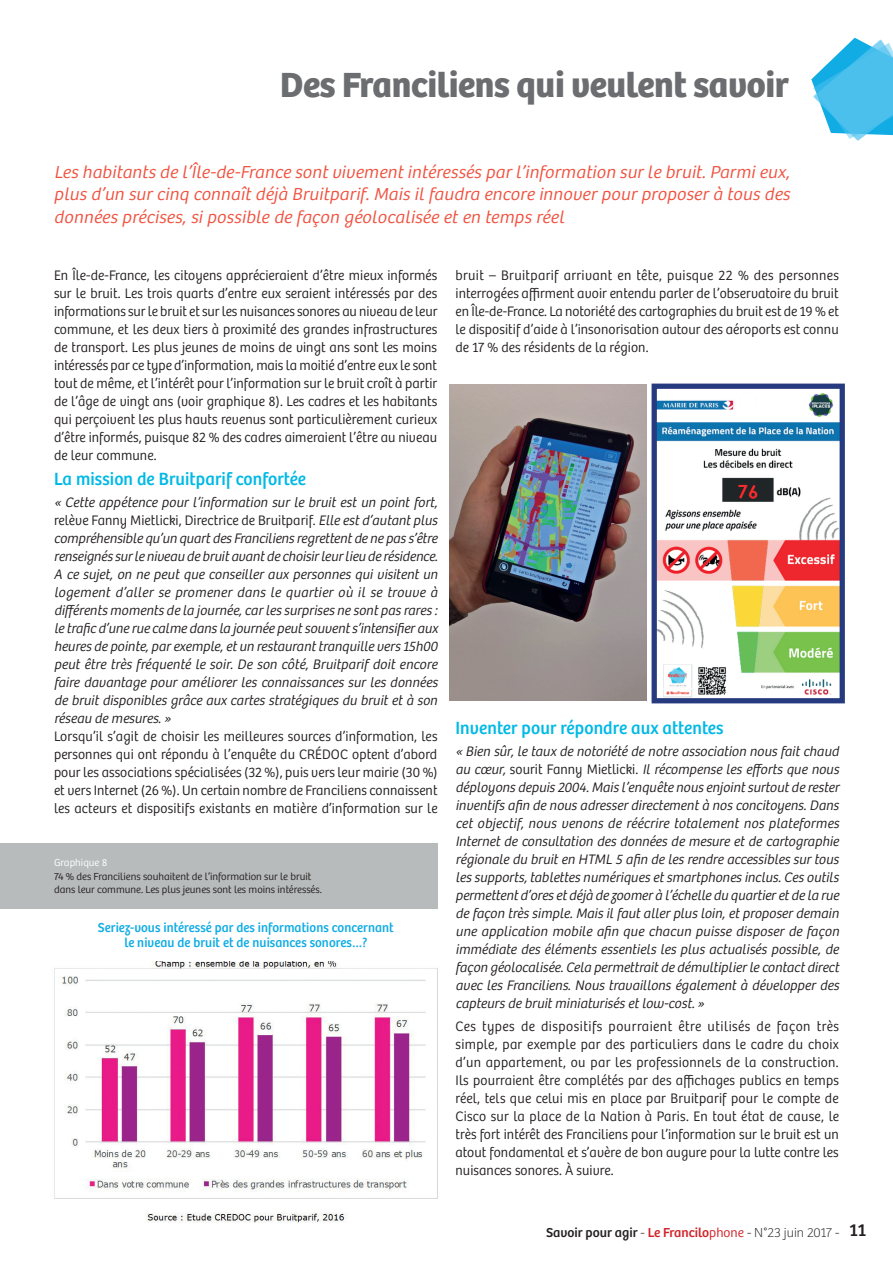
<style>
.page{position:relative;width:893px;height:1263px;background:#fff}
.page>*{position:absolute;margin:0;border:0;box-sizing:border-box;transform-origin:0 0}
.t1{font:700 36.3px "Bree";letter-spacing:-.01em;color:#6c6d70}
.t2{font:18.3px "Bree";letter-spacing:.005em;color:#00b9e5;scale:.96 1}
.t3{font:italic 300 18px/22.5px "Bree";letter-spacing:.005em;color:#f05240;text-align:justify}
.t4{font:300 14.25px/18px "Bree";letter-spacing:.005em;color:#231f20;text-align:justify;scale:.96 1}
.t5{font:italic 300 14.25px/18px "Bree";color:#231f20;text-align:justify;scale:.96 1}
.t6{font:13.5px/15px "Bree";letter-spacing:.005em;color:#11ace4;text-align:center;scale:.96 1}
.t7{font:100 13.5px "Bree";color:#231f20}
.t8{font:300 10.65px/13.5px "Bree";color:#231f20}
.t9{font:300 10.65px "Bree";color:#fff}
.s1{font-style:normal}
.s2{font-weight:400}
.s3{font-weight:400;color:#d1232a}
.s4{font-weight:300;color:#d1232a}
.s5{font-weight:400;font-size:18px}
</style>
<div class="page">
<svg style="left:811px;top:38px;width:82px;height:103px"></svg>
<div style="left:0;top:843px;width:437px;height:66px;background:#b8bbbb"></div>
<img style="left:54px;top:961px;width:384px;height:261px">
<img style="left:450px;top:385px;width:196px;height:316px">
<img style="left:651px;top:383px;width:194px;height:321px">
<h1 class="t1" style="left:280px;top:63px;width:510px">Des Franciliens qui veulent savoir</h1>
<p class="t3" style="left:54px;top:161px;width:741px">Les habitants de l’Île-de-France sontvivementintéressés parl’information surle bruit.Parmieux, plus d’un surcinq connaîtdéjà Bruitparif.Mais ilfaudra encore innoverpourproposerà tous des données précises,sipossible de façon géolocalisée eten temps réel</p>
<p class="t4" style="left:54px;top:267px;width:401px">En Île-de-France, les citoyens apprécieraient d’être mieux informés sur le bruit. Les trois quarts d’entre eux seraient intéressés par des informations sur le bruit et sur les nuisances sonores au niveau de leur commune, et les deux tiers à proximité des grandes infrastructures de transport. Les plus jeunes de moins de vingt ans sont les moins intéressés par ce type d’information, mais la moitié d’entre eux le sont tout de même, et l’intérêt pour l’information sur le bruit croît à partir de l’âge de vingt ans (voir graphique 8). Les cadres et les habitants qui perçoivent les plus hauts revenus sont particulièrement curieux d’être informés, puisque 82 % des cadres aimeraient l’être au niveau de leur commune.</p>
<p class="t2" style="left:54px;top:468px;width:264px">La mission de Bruitparif confortée</p>
<p class="t5" style="left:54px;top:494px;width:404px">« Cette appétence pour l’information sur le bruit est un point fort, <span class="s1">relève Fanny Mietlicki, Directrice de Bruitparif.</span> Elle estd’autantplus compréhensible qu’un quartdesFranciliensregrettentde ne pass’être renseignéssurle niveau de bruitavantde choisirleurlieu de résidence.<br>A ce sujet, on ne peut que conseiller aux personnes qui visitent un logement d’aller se promener dans le quartier où il se trouve à différents moments de la journée,carles surprises ne sontpas rares : le trafic d’une rue calme dansla journée peutsouvents’intensifieraux heures de pointe,parexemple,etun restauranttranquille vers 15h00 peut être très fréquenté le soir. De son côté, Bruitparif doit encore faire davantage pour améliorer les connaissances sur les données de bruitdisponibles grâce aux cartes stratégiques du bruitetà son réseau de mesures.»</p>
<p class="t4" style="left:54px;top:728px;width:401px">Lorsqu’il s’agit de choisir les meilleures sources d’information, les personnes qui ont répondu à l’enquête du CRÉDOC optent d’abord pour les associations spécialisées (32 %), puis vers leur mairie (30 %) et vers Internet (26 %). Un certain nombre de Franciliens connaissent les acteurs et dispositifs existants en matière d’information sur le</p>
<p class="t9" style="left:54px;top:856px;width:55px">Graphique 8</p>
<p class="t8" style="left:54px;top:870px;width:269px">74 % des Franciliens souhaitent de l’information sur le bruit dans leur commune. Les plus jeunes sont les moins intéressés.</p>
<p class="t6" style="left:98px;top:920px;width:310px">Seriez-vous intéressé par des informations concernant le niveau de bruit et de nuisances sonores…?</p>
<p class="t4" style="left:455px;top:267px;width:401px">bruit – Bruitparif arrivant en tête, puisque 22 % des personnes interrogées affirment avoir entendu parler de l’observatoire du bruit en Île-de-France. La notoriété des cartographies du bruit est de 19 % et le dispositif d’aide à l’insonorisation autour des aéroports est connu de 17 % des résidents de la région.</p>
<p class="t2" style="left:455px;top:717px;width:281px">Inventer pour répondre aux attentes</p>
<p class="t5" style="left:455px;top:743px;width:404px">« Bien sûr,le taux de notoriété de notre association nous faitchaud au cœur, <span class="s1">s o u r i t Fa n n y M i e t l i c k i .</span> Il récompense les efforts que nous déployons depuis 2004.Mais l’enquête nous enjointsurtoutde rester inventifs afin de nous adresserdirectementà nos concitoyens.Dans cet objectif, nous venons de réécrire totalement nos plateformes Internet de consultation des données de mesure et de cartographie régionale du bruiten HTML 5 afin de les rendre accessibles surtous les supports,tablettes numériques etsmartphones inclus.Ces outils permettentd’oresetdéjà de zoomerà l’échelle du quartieretde la rue de façon très simple.Mais ilfautallerplus loin,etproposerdemain une application mobile afin que chacun puisse disposer de façon immédiate des éléments essentiels les plus actualisés possible, de façon géolocalisée.Cela permettraitde démultiplierle contactdirect avec les Franciliens. Nous travaillons également à développer des capteurs de bruitminiaturisés etlow-cost.»</p>
<p class="t4" style="left:455px;top:1017px;width:401px">Ces types de dispositifs pourraient être utilisés de façon très simple, par exemple par des particuliers dans le cadre du choix d’un appartement, ou par les professionnels de la construction.<br>Ils pourraient être complétés par des affichages publics en temps réel, tels que celui mis en place par Bruitparif pour le compte de Cisco sur la place de la Nation à Paris. En tout état de cause, le très fort intérêt des Franciliens pour l’information sur le bruit est un atout fondamental et s’avère de bon augure pour la lutte contre les nuisances sonores. À suivre.</p>
<p class="t7" style="left:546px;top:1225px;width:321px"><span class="s2">Savoir pour agir</span> - <span class="s3">Le Francilo</span><span class="s4">phone</span> - N°23 juin 2017 - <span class="s5">11</span></p>
</div>
